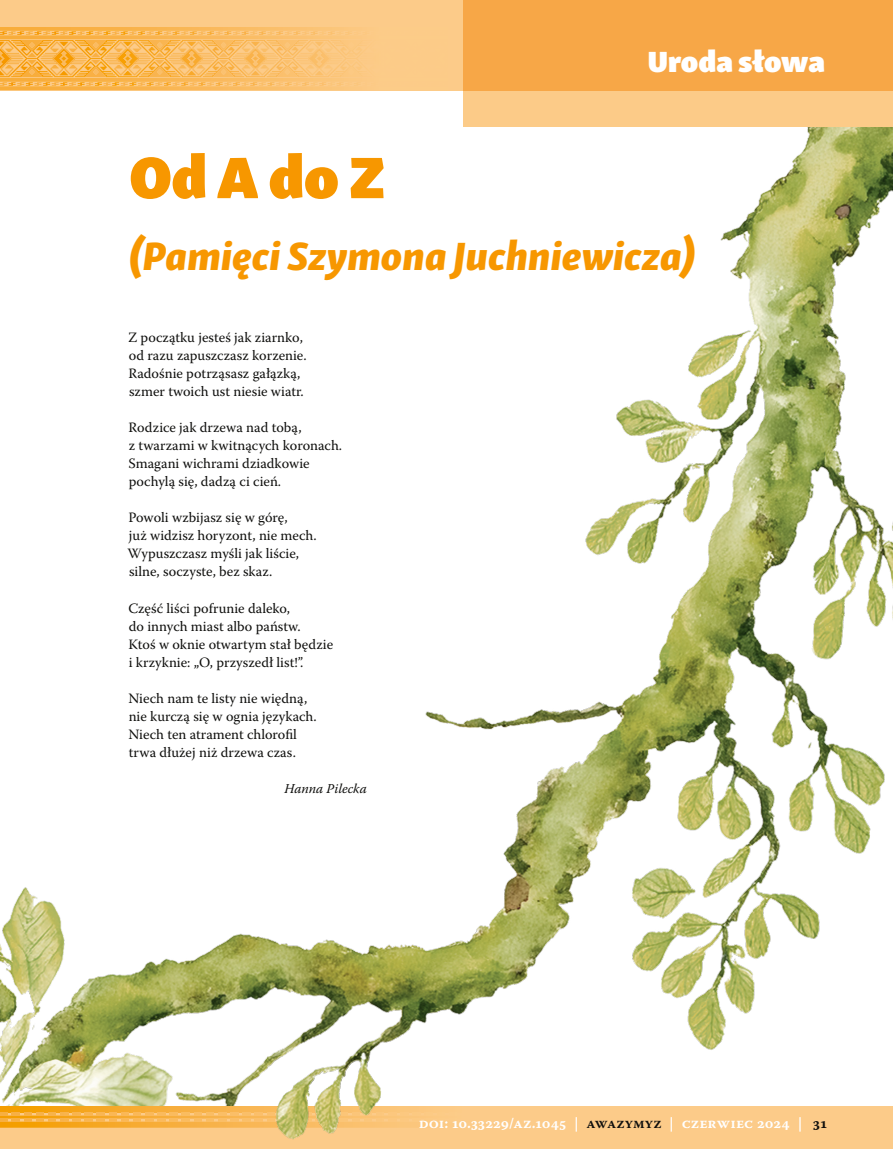
<style>
.page{position:relative;width:893px;height:1149px;background:#fff}
.page>*{position:absolute;margin:0;border:0;box-sizing:border-box;transform-origin:0 0}
.title_7{font:60px "Skolar Sans PE Bl";color:#f79700}
.title_7_subhead{font:40.5px "Skolar Sans PE Eb It";color:#f79700}
.t1{font:30px "Skolar Sans PE Bl";letter-spacing:-.005em;color:#fff}
.pagina{font:15px "Warnock Pro Semibold Capt";letter-spacing:.005em;color:#fff}
.pagina-2{font:15px "Warnock Pro Semibold Capt";color:#0f0f0d}
.p4_verse_mid{font:14.25px "Warnock Pro";color:#0f0f0d}
.p4_verse_first{font:14.25px "Warnock Pro";color:#0f0f0d}
.authors_signature{font:italic 13.5px "Warnock Pro";color:#0f0f0d}
.s1{font-family:"Warnock Pro";font-weight:600;color:#0f0f0d}
</style>
<div class="page">
<img style="left:0;top:90px;width:893px;height:1016px">
<div style="left:0;top:0;width:893px;height:90px;background:#fccb89"></div>
<div style="left:463px;top:90px;width:430px;height:36px;background:#fccb88"></div>
<div style="left:463px;top:0;width:430px;height:90px;background:#f7a747"></div>
<svg style="left:102px;top:89px;width:344px;height:1px"></svg>
<svg style="left:0;top:27px;width:362px;height:62px"></svg>
<div style="left:0;top:1106px;width:893px;height:42px;background:#fccb89"></div>
<svg style="left:0;top:1106px;width:424px;height:21px;background:#f7b245"></svg>
<img style="left:267px;top:1056px;width:129px;height:84px">
<p class="t1" style="left:648px;top:35px;width:179px">Uroda słowa</p>
<p class="title_7" style="left:129px;top:123px;width:257px">Od A do Z</p>
<p class="title_7_subhead" style="left:129px;top:222px;width:568px">(Pamięci Szymona Juchniewicza)</p>
<p class="p4_verse_first" style="left:128px;top:329px;width:176px">Z początku jesteś jak ziarnko,</p>
<p class="p4_verse_mid" style="left:129px;top:347px;width:179px">od razu zapuszczasz korzenie.</p>
<p class="p4_verse_mid" style="left:128px;top:365px;width:174px">Radośnie potrząsasz gałązką,</p>
<p class="p4_verse_mid" style="left:129px;top:383px;width:176px">szmer twoich ust niesie wiatr.</p>
<p class="p4_verse_first" style="left:128px;top:419px;width:175px">Rodzice jak drzewa nad tobą,</p>
<p class="p4_verse_mid" style="left:129px;top:437px;width:215px">z twarzami w kwitnących koronach.</p>
<p class="p4_verse_mid" style="left:129px;top:455px;width:183px">Smagani wichrami dziadkowie</p>
<p class="p4_verse_mid" style="left:129px;top:473px;width:154px">pochylą się, dadzą ci cień.</p>
<p class="p4_verse_first" style="left:128px;top:509px;width:161px">Powoli wzbijasz się w górę,</p>
<p class="p4_verse_mid" style="left:129px;top:527px;width:189px">już widzisz horyzont, nie mech.</p>
<p class="p4_verse_mid" style="left:128px;top:545px;width:173px">Wypuszczasz myśli jak liście,</p>
<p class="p4_verse_mid" style="left:129px;top:563px;width:145px">silne, soczyste, bez skaz.</p>
<p class="p4_verse_first" style="left:128px;top:599px;width:163px">Część liści pofrunie daleko,</p>
<p class="p4_verse_mid" style="left:129px;top:617px;width:174px">do innych miast albo państw.</p>
<p class="p4_verse_mid" style="left:129px;top:635px;width:206px">Ktoś w oknie otwartym stał będzie</p>
<p class="p4_verse_mid" style="left:129px;top:653px;width:176px">i krzyknie: „O, przyszedł list!”.</p>
<p class="p4_verse_first" style="left:128px;top:689px;width:180px">Niech nam te listy nie więdną,</p>
<p class="p4_verse_mid" style="left:129px;top:707px;width:189px">nie kurczą się w ognia językach.</p>
<p class="p4_verse_mid" style="left:128px;top:725px;width:170px">Niech ten atrament chlorofil</p>
<p class="p4_verse_mid" style="left:129px;top:743px;width:169px">trwa dłużej niż drzewa czas.</p>
<p class="authors_signature" style="left:284px;top:779px;width:84px">Hanna Pilecka</p>
<p class="pagina" style="left:419px;top:1113px;width:385px">DOI: 10.33229/az.1045 | <span class="s1">AWAZYMYZ</span> | czerwiec 2024 |</p>
<p class="pagina-2" style="left:813px;top:1113px;width:16px">31</p>
</div>
